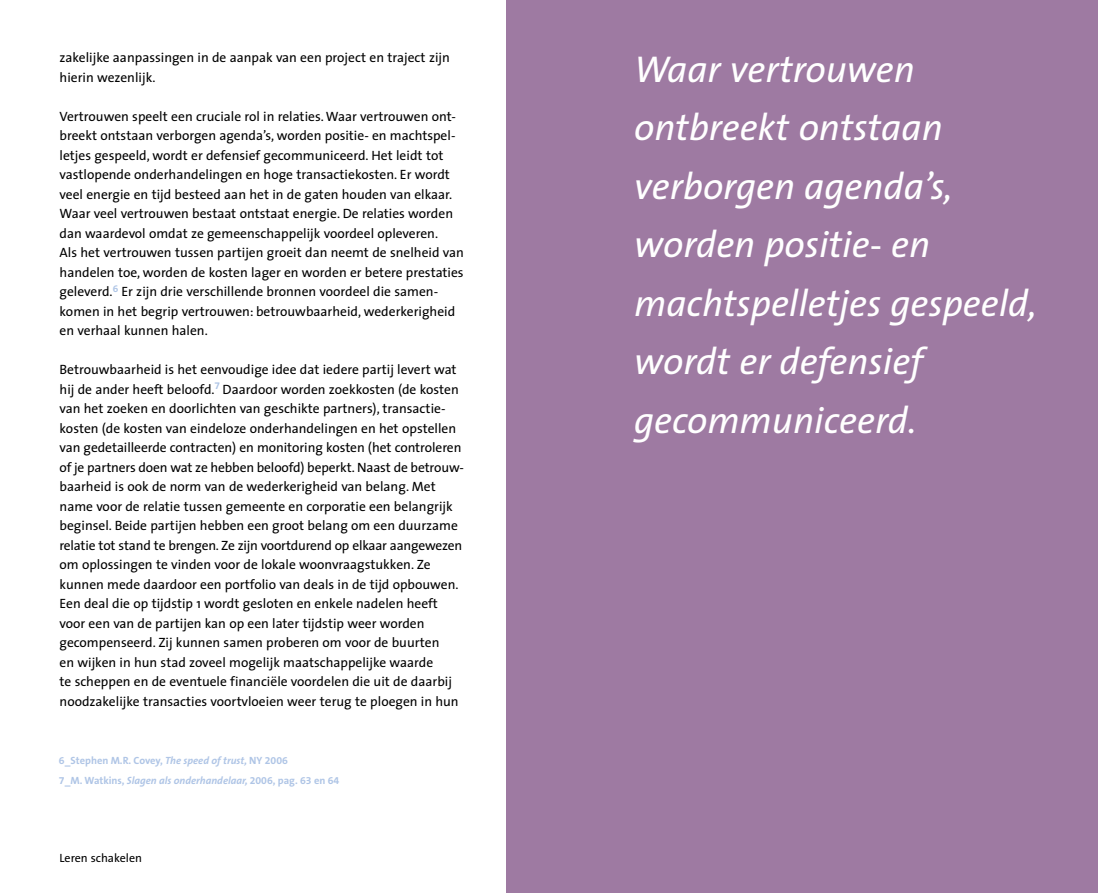
<style>
.page{position:relative;width:1098px;height:893px;background:#fff}
.page>*{position:absolute;margin:0;border:0;box-sizing:border-box;transform-origin:0 0}
.t1{font:italic 37.5px/58.5px "The Sans";color:#fff}
.t2{font:13.5px/19.5px "The Sans";color:#000}
.t3{font:12px "The Sans";color:#000}
.t4{font:700 10.5px/19.5px "The Sans B7";color:#afc5e6}
.s1{font-family:"The Sans";font-style:italic}
</style>
<div class="page">
<div style="left:549px;top:0;width:548px;height:893px;background:#9e7aa2"></div>
<div style="left:506px;top:0;width:43px;height:893px;background:#9e7aa2"></div>
<p class="t2" style="left:60px;top:47px;width:392px">zakelijke aanpassingen in de aanpak van een project en traject zijn hierin wezenlijk.</p>
<p class="t2" style="left:60px;top:106px;width:405px">Vertrouwen speelt een cruciale rol in relaties. Waar vertrouwen ont&shy;breekt ontstaan verborgen agenda’s, worden positie- en machtspel&shy;letjes gespeeld, wordt er defensief gecommuniceerd. Het leidt tot vastlopende onderhandelingen en hoge transactiekosten. Er wordt veel energie en tijd besteed aan het in de gaten houden van elkaar.<br>Waar veel vertrouwen bestaat ontstaat energie. De relaties worden dan waardevol omdat ze gemeenschappelijk voordeel opleveren.<br>Als het vertrouwen tussen partijen groeit dan neemt de snelheid van handelen toe, worden de kosten lager en worden er betere prestaties geleverd.<sup>6</sup> Er zijn drie verschillende bronnen voordeel die samen&shy;komen in het begrip vertrouwen: betrouwbaarheid, wederkerigheid en verhaal kunnen halen.</p>
<p class="t2" style="left:60px;top:359px;width:404px">Betrouwbaarheid is het eenvoudige idee dat iedere partij levert wat hij de ander heeft beloofd.<sup>7</sup> Daardoor worden zoekkosten (de kosten van het zoeken en doorlichten van geschikte partners), transactie&shy;kosten (de kosten van eindeloze onderhandelingen en het opstellen van gedetailleerde contracten) en monitoring kosten (het controleren of je partners doen wat ze hebben beloofd) beperkt. Naast de betrouw&shy;baarheid is ook de norm van de wederkerigheid van belang. Met name voor de relatie tussen gemeente en corporatie een belangrijk beginsel. Beide partijen hebben een groot belang om een duurzame relatie tot stand te brengen. Ze zijn voortdurend op elkaar aangewezen om oplossingen te vinden voor de lokale woonvraagstukken. Ze kunnen mede daardoor een portfolio van deals in de tijd opbouwen.<br>Een deal die op tijdstip 1 wordt gesloten en enkele nadelen heeft voor een van de partijen kan op een later tijdstip weer worden gecompenseerd. Zij kunnen samen proberen om voor de buurten<br>en wijken in hun stad zoveel mogelijk maatschappelijke waarde<br>te scheppen en de eventuele financiële voordelen die uit de daarbij noodzakelijke transacties voortvloeien weer terug te ploegen in hun</p>
<p class="t4" style="left:59px;top:751px;width:282px">6_Stephen M.R. Covey, <span class="s1">The speed of trust,</span> NY 2006<br>7_M. Watkins, <span class="s1">Slagen als onderhandelaar,</span> 2006, pag. 63 en 64</p>
<p class="t3" style="left:60px;top:847px;width:84px">Leren schakelen</p>
<h1 class="t1" style="left:634px;top:38px;width:404px">Waar vertrouwen ontbreekt ontstaan verborgen agenda’s, worden positie- en machtspelletjes gespeeld, wordt er defensief gecommuniceerd.</h1>
</div>
